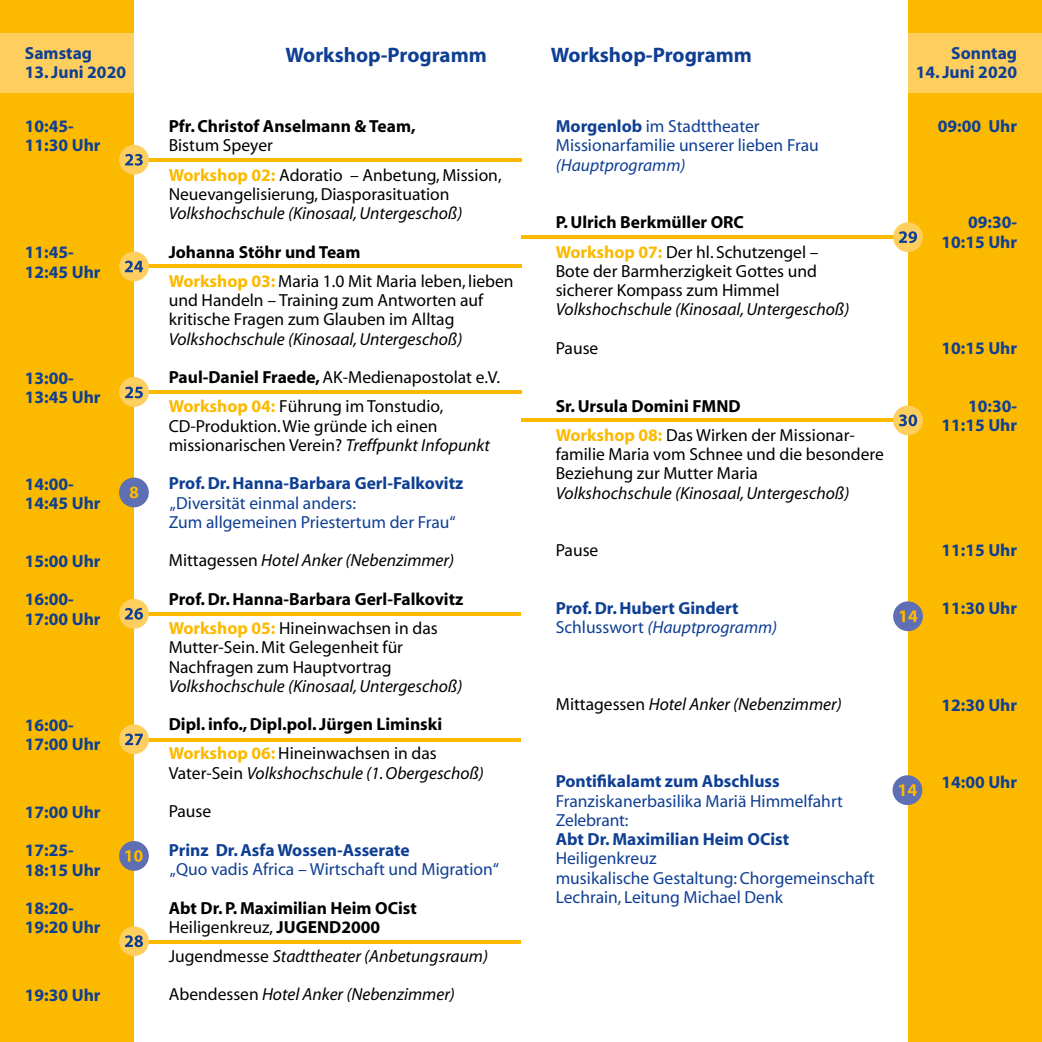
<style>
.page{position:relative;width:1042px;height:1042px;background:#fff}
.page>*{position:absolute;margin:0;border:0;box-sizing:border-box;transform-origin:0 0}
.t1{font:700 21px "Myriad";color:#0f3f93}
.t2{font:17.5px/19.2px "Myriad";color:#000}
.t3{font:700 17.5px/19.2px "Myriad";color:#0f3f93}
.t4{font:italic 17.5px "Myriad";color:#000}
.t5{font:17.5px/19.2px "Myriad";color:#0f3f93}
.t6{font:700 17.5px/29.2px "Myriad";color:#000}
.t7{font:italic 17.5px "Myriad";color:#0f3f93}
.s1{font-weight:700;color:#fbb900}
.s2{font-weight:700}
.s3{font-style:italic}
.s4{font-style:normal}
.s5{color:#fbb900}
.s6{font-weight:400}
.s7{font-weight:400;font-style:italic}
</style>
<div class="page">
<div style="left:0;top:0;width:134px;height:1042px;background:#fbb900"></div>
<div style="left:0;top:33px;width:134px;height:60px;background:#fece5f"></div>
<div style="left:908px;top:0;width:134px;height:1042px;background:#fbb900"></div>
<div style="left:908px;top:33px;width:134px;height:60px;background:#fece5f"></div>
<div style="left:892px;top:775px;width:30px;height:30px;background:#5f6fb4;border-radius:50%"></div>
<svg style="left:899px;top:784px;width:18px;height:12px"></svg>
<hr style="left:135px;top:158px;width:386px;height:3px;background:#fbb900">
<div style="left:119px;top:145px;width:30px;height:30px;background:#fece5f;border-radius:50%"></div>
<svg style="left:125px;top:154px;width:18px;height:12px"></svg>
<hr style="left:135px;top:264px;width:386px;height:4px;background:#fbb900">
<div style="left:119px;top:252px;width:30px;height:29px;background:#fece5f;border-radius:50%"></div>
<svg style="left:125px;top:261px;width:18px;height:11px"></svg>
<hr style="left:134px;top:738px;width:387px;height:3px;background:#fbb900">
<div style="left:119px;top:724px;width:30px;height:30px;background:#fece5f;border-radius:50%"></div>
<svg style="left:125px;top:733px;width:18px;height:12px"></svg>
<hr style="left:134px;top:612px;width:387px;height:3px;background:#fbb900">
<div style="left:119px;top:599px;width:30px;height:30px;background:#fece5f;border-radius:50%"></div>
<svg style="left:125px;top:608px;width:18px;height:12px"></svg>
<hr style="left:134px;top:390px;width:387px;height:4px;background:#fbb900">
<div style="left:119px;top:377px;width:30px;height:30px;background:#fece5f;border-radius:50%"></div>
<svg style="left:125px;top:387px;width:18px;height:11px"></svg>
<hr style="left:521px;top:235px;width:387px;height:4px;background:#fbb900">
<div style="left:893px;top:222px;width:30px;height:30px;background:#fece5f;border-radius:50%"></div>
<svg style="left:899px;top:231px;width:18px;height:12px"></svg>
<div style="left:119px;top:477px;width:30px;height:30px;background:#5f6fb4;border-radius:50%"></div>
<svg style="left:130px;top:486px;width:8px;height:12px"></svg>
<hr style="left:134px;top:940px;width:387px;height:3px;background:#fbb900">
<div style="left:119px;top:926px;width:30px;height:30px;background:#fece5f;border-radius:50%"></div>
<svg style="left:125px;top:935px;width:18px;height:12px"></svg>
<hr style="left:521px;top:418px;width:387px;height:4px;background:#fbb900">
<div style="left:893px;top:405px;width:30px;height:30px;background:#fece5f;border-radius:50%"></div>
<svg style="left:899px;top:414px;width:18px;height:12px"></svg>
<div style="left:893px;top:601px;width:30px;height:30px;background:#5f6fb4;border-radius:50%"></div>
<svg style="left:899px;top:610px;width:18px;height:12px"></svg>
<div style="left:119px;top:841px;width:30px;height:30px;background:#5f6fb4;border-radius:50%"></div>
<svg style="left:125px;top:850px;width:18px;height:12px"></svg>
<p class="t3" style="left:25px;top:44px;width:69px">Samstag</p>
<p class="t3" style="left:25px;top:63px;width:103px">13. Juni 2020</p>
<p class="t3" style="left:25px;top:117px;width:77px">10:45-<br>11:30 Uhr</p>
<p class="t3" style="left:25px;top:243px;width:77px">11:45-<br>12:45 Uhr</p>
<p class="t3" style="left:25px;top:369px;width:77px">13:00-<br>13:45 Uhr</p>
<p class="t3" style="left:25px;top:475px;width:77px">14:00-<br>14:45 Uhr</p>
<p class="t3" style="left:25px;top:552px;width:77px">15:00 Uhr</p>
<p class="t3" style="left:25px;top:590px;width:77px">16:00-<br>17:00 Uhr</p>
<p class="t3" style="left:25px;top:716px;width:77px">16:00-<br>17:00 Uhr</p>
<p class="t3" style="left:25px;top:803px;width:77px">17:00 Uhr</p>
<p class="t3" style="left:25px;top:841px;width:77px">17:25-<br>18:15 Uhr</p>
<p class="t3" style="left:25px;top:899px;width:77px">18:20-<br>19:20 Uhr</p>
<p class="t3" style="left:25px;top:986px;width:77px">19:30 Uhr</p>
<p class="t1" style="left:286px;top:44px;width:203px">Workshop-Programm</p>
<p class="t6" style="left:169px;top:112px;width:248px">Pfr. Christof Anselmann &amp; Team,</p>
<p class="t2" style="left:169px;top:132px;width:334px;line-height:29.2px">Bistum Speyer<br><span class="s1">Workshop 02:</span> Adoratio – Anbetung, Mission,</p>
<p class="t2" style="left:169px;top:185px;width:282px">Neuevangelisierung, Diasporasituation</p>
<p class="t4" style="left:169px;top:205px;width:295px">Volkshochschule (Kinosaal, Untergeschoß)</p>
<p class="t2" style="left:169px;top:238px;width:346px;line-height:29.2px"><span class="s2">Johanna Stöhr und Team<br></span><span class="s1">Workshop 03:</span> Maria 1.0 Mit Maria leben, lieben</p>
<p class="t2" style="left:169px;top:291px;width:316px">und Handeln – Training zum Antworten auf kritische Fragen zum Glauben im Alltag</p>
<p class="t4" style="left:169px;top:330px;width:295px">Volkshochschule (Kinosaal, Untergeschoß)</p>
<p class="t2" style="left:169px;top:363px;width:333px;line-height:29.2px"><span class="s2">Paul-Daniel Fraede,</span> AK-Medienapostolat e.V.<br><span class="s1">Workshop 04:</span> Führung im Tonstudio,</p>
<p class="t2" style="left:169px;top:417px;width:323px">CD-Produktion. Wie gründe ich einen missionarischen Verein? <span class="s3">Treffpunkt Infopunkt</span></p>
<p class="t3" style="left:169px;top:474px;width:296px">Prof. Dr. Hanna-Barbara Gerl-Falkovitz</p>
<p class="t5" style="left:169px;top:494px;width:289px">„Diversität einmal anders:<br>Zum allgemeinen Priestertum der Frau“</p>
<p class="t4" style="left:169px;top:552px;width:287px"><span class="s4">Mittagessen</span> Hotel Anker (Nebenzimmer)</p>
<p class="t6" style="left:169px;top:585px;width:296px">Prof. Dr. Hanna-Barbara Gerl-Falkovitz<br><span class="s5">Workshop 05:</span> <span class="s6">Hineinwachsen in das</span></p>
<p class="t2" style="left:169px;top:638px;width:236px">Mutter-Sein. Mit Gelegenheit für<br>Nachfragen zum Hauptvortrag</p>
<p class="t4" style="left:169px;top:677px;width:295px">Volkshochschule (Kinosaal, Untergeschoß)</p>
<p class="t6" style="left:169px;top:710px;width:275px">Dipl. info., Dipl.pol. Jürgen Liminski<br><span class="s5">Workshop 06:</span> <span class="s6">Hineinwachsen in das</span></p>
<p class="t4" style="left:169px;top:764px;width:317px"><span class="s4">Vater-Sein</span> Volkshochschule (1. Obergeschoß)</p>
<p class="t2" style="left:169px;top:802px;width:44px">Pause</p>
<p class="t3" style="left:169px;top:841px;width:242px">Prinz Dr. Asfa Wossen-Asserate</p>
<p class="t5" style="left:170px;top:860px;width:330px">„Quo vadis Africa – Wirtschaft und Migration“</p>
<p class="t6" style="left:169px;top:898px;width:250px;line-height:19.2px">Abt Dr. P. Maximilian Heim OCist<br><span class="s6">Heiligenkreuz,</span> JUGEND2000</p>
<p class="t4" style="left:169px;top:947px;width:321px"><span class="s4">Jugendmesse</span> Stadttheater (Anbetungsraum)</p>
<p class="t4" style="left:169px;top:986px;width:288px"><span class="s4">Abendessen</span> Hotel Anker (Nebenzimmer)</p>
<p class="t1" style="left:551px;top:44px;width:203px">Workshop-Programm</p>
<p class="t5" style="left:556px;top:117px;width:265px"><span class="s2">Morgenlob</span> im Stadttheater<br>Missionarfamilie unserer lieben Frau</p>
<p class="t7" style="left:556px;top:156px;width:131px">(Hauptprogramm)</p>
<p class="t6" style="left:556px;top:209px;width:264px">P. Ulrich Berkmüller ORC<br><span class="s5">Workshop 07:</span> <span class="s6">Der hl. Schutzengel –</span></p>
<p class="t2" style="left:556px;top:262px;width:263px">Bote der Barmherzigkeit Gottes und sicherer Kompass zum Himmel</p>
<p class="t4" style="left:556px;top:301px;width:295px">Volkshochschule (Kinosaal, Untergeschoß)</p>
<p class="t2" style="left:556px;top:339px;width:44px">Pause</p>
<p class="t2" style="left:556px;top:392px;width:301px;line-height:29.2px"><span class="s2">Sr. Ursula Domini FMND<br></span><span class="s1">Workshop 08:</span> Das Wirken der Missionar-</p>
<p class="t2" style="left:556px;top:445px;width:330px">familie Maria vom Schnee und die besondere<br>Beziehung zur Mutter Maria</p>
<p class="t4" style="left:556px;top:484px;width:295px">Volkshochschule (Kinosaal, Untergeschoß)</p>
<p class="t2" style="left:556px;top:542px;width:44px">Pause</p>
<p class="t3" style="left:556px;top:599px;width:223px">Prof. Dr. Hubert Gindert<br><span class="s6">Schlusswort</span> <span class="s7">(Hauptprogramm)</span></p>
<p class="t4" style="left:556px;top:696px;width:287px"><span class="s4">Mittagessen</span> Hotel Anker (Nebenzimmer)</p>
<p class="t3" style="left:556px;top:772px;width:226px">Pontifikalamt zum Abschluss</p>
<p class="t5" style="left:556px;top:792px;width:289px">Franziskanerbasilika Mariä Himmelfahrt<br>Zelebrant:</p>
<p class="t3" style="left:556px;top:830px;width:235px">Abt Dr. Maximilian Heim OCist</p>
<p class="t5" style="left:556px;top:850px;width:320px">Heiligenkreuz<br>musikalische Gestaltung: Chorgemeinschaft<br>Lechrain, Leitung Michael Denk</p>
<p class="t3" style="left:951px;top:44px;width:67px">Sonntag</p>
<p class="t3" style="left:916px;top:63px;width:103px">14. Juni 2020</p>
<p class="t3" style="left:938px;top:117px;width:81px">09:00 Uhr</p>
<p class="t3" style="left:941px;top:214px;width:77px;text-align:right">09:30-<br>10:15 Uhr</p>
<p class="t3" style="left:941px;top:339px;width:77px">10:15 Uhr</p>
<p class="t3" style="left:941px;top:397px;width:77px;text-align:right">10:30-<br>11:15 Uhr</p>
<p class="t3" style="left:941px;top:541px;width:77px">11:15 Uhr</p>
<p class="t3" style="left:941px;top:599px;width:77px">11:30 Uhr</p>
<p class="t3" style="left:941px;top:696px;width:77px">12:30 Uhr</p>
<p class="t3" style="left:941px;top:773px;width:77px">14:00 Uhr</p>
</div>
